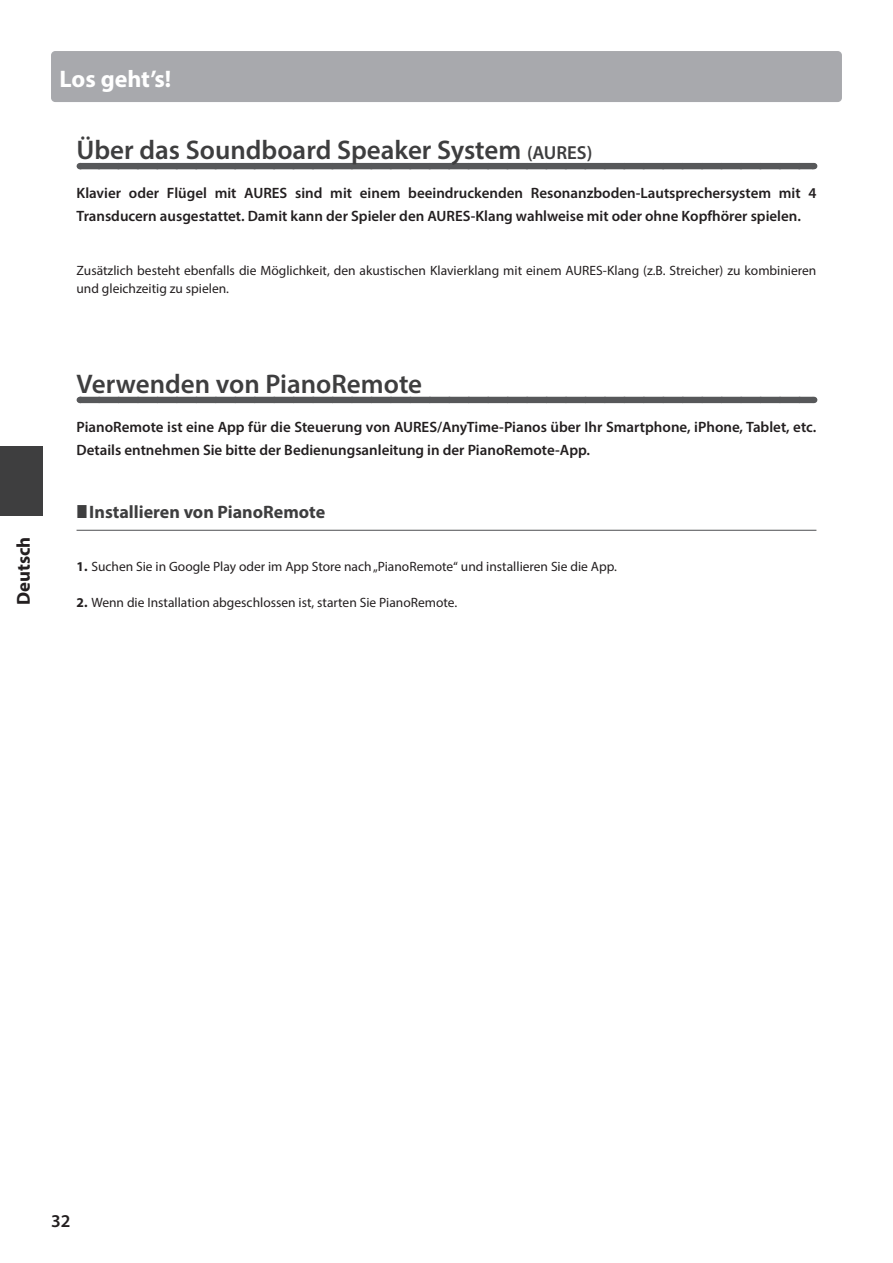
<style>
.page{position:relative;width:893px;height:1263px;background:#fff}
.page>*{position:absolute;margin:0;border:0;box-sizing:border-box;transform-origin:0 0}
.t1{font:600 27px "Myriad Pro";color:#3e3e3f}
.t2{font:700 24px "Myriad Pro";color:#fff}
.t3{font:700 18.75px "Myriad Pro";color:#231f20}
.t4{font:700 18px "Myriad Pro";color:#3e3e3f}
.t5{font:600 18px "Myriad Pro";color:#231f20}
.t6{font:600 15px/22.5px "Myriad Pro";color:#231f20}
.t7{font:13.5px/18px "Myriad Pro";color:#231f20}
.s1{font-size:18.9px}
.s2{font-weight:700}
</style>
<div class="page">
<div style="left:51px;top:51px;width:791px;height:51px;background:#a8a9ad;border-radius:4px"></div>
<div style="left:0;top:446px;width:43px;height:70px;background:#3e3e3f"></div>
<div style="left:80px;top:163px;width:733px;height:6px;background:#57585a"></div>
<div style="left:80px;top:397px;width:733px;height:6px;background:#57585a"></div>
<hr style="left:77px;top:530px;width:739px;height:1px;background:#57585a">
<p class="t3" style="left:11px;top:605px;width:70px;rotate:-90deg">Deutsch</p>
<h2 class="t2" style="left:60px;top:63px;width:113px">Los geht’s!</h2>
<h1 class="t1" style="left:77px;top:132px;width:517px">Über das Soundboard Speaker System <span class="s1">(AURES)</span></h1>
<p class="t6" style="left:77px;top:182px;width:741px">Klavier oder Flügel mit AURES sind mit einem beeindruckenden Resonanzboden-Lautsprechersystem mit 4<br>Transducern ausgestattet. Damit kann der Spieler den AURES-Klang wahlweise mit oder ohne Kopfhörer spielen.</p>
<p class="t7" style="left:77px;top:261px;width:741px">Zusätzlich besteht ebenfalls die Möglichkeit, den akustischen Klavierklang mit einem AURES-Klang (z.B. Streicher) zu kombinieren und gleichzeitig zu spielen.</p>
<h1 class="t1" style="left:77px;top:366px;width:347px">Verwenden von PianoRemote</h1>
<p class="t6" style="left:77px;top:415px;width:741px">PianoRemote ist eine App für die Steuerung von AURES/AnyTime-Pianos über Ihr Smartphone, iPhone, Tablet, etc.<br>Details entnehmen Sie bitte der Bedienungsanleitung in der PianoRemote-App.</p>
<p class="t4" style="left:89px;top:500px;width:237px">Installieren von PianoRemote</p>
<p class="t7" style="left:77px;top:557px;width:542px"><span class="s2">1.</span> Suchen Sie in Google Play oder im App Store nach „PianoRemote“ und installieren Sie die App.</p>
<p class="t7" style="left:77px;top:593px;width:382px"><span class="s2">2.</span> Wenn die Installation abgeschlossen ist, starten Sie PianoRemote.</p>
<p class="t5" style="left:51px;top:1209px;width:21px">32</p>
</div>
